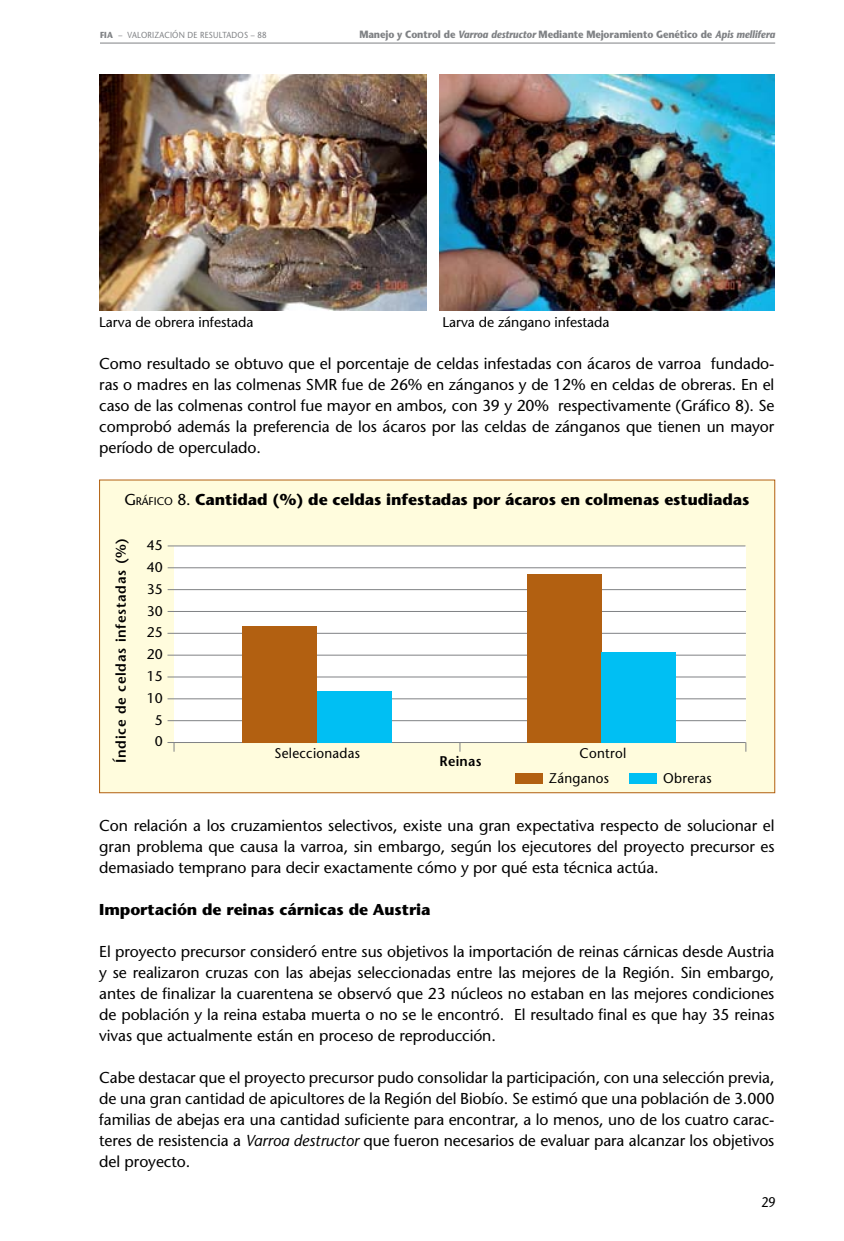
<style>
.page{position:relative;width:844px;height:1241px;background:#fff}
.page>*{position:absolute;margin:0;border:0;box-sizing:border-box;transform-origin:0 0}
.t1{font:15.75px/21px "Stone Sans";letter-spacing:-.005em;color:#000;text-align:justify}
.t2{font:700 15.75px "Stone Sans";letter-spacing:-.005em;color:#000}
.t3{font:14px/21.7px "Stone Sans";color:#000;text-align:center}
.t4{font:14px "Stone Sans";letter-spacing:.02em;color:#000;scale:.96 1}
.t5{font:600 14px "Stone Sans";letter-spacing:.05em;color:#000}
.t6{font:600 14px "Stone Sans";letter-spacing:.05em;color:#000;scale:.96 1}
.t7{font:14px "Stone Sans";color:#000;scale:.9 1}
.t8{font:700 10.5px "Stone Sans";letter-spacing:-.01em;color:#808285;scale:.9 1}
.t9{font:8.75px "Stone Sans";letter-spacing:.025em;color:#808285;scale:.9 1}
.s1{font-weight:700}
.s2{font-style:italic}
.s3{font-weight:400}
.s4{font-weight:400;font-size:11.03px}
</style>
<div class="page">
<hr style="left:100px;top:43px;width:675px;height:1px;background:#808285">
<div style="left:99px;top:480px;width:675px;height:312px;background:#fffcdd"></div>
<div style="left:175px;top:546px;width:570px;height:196px;background:#fff"></div>
<div style="left:515px;top:773px;width:27px;height:11px;background:#b26011"></div>
<div style="left:629px;top:773px;width:28px;height:11px;background:#00bff3"></div>
<hr style="left:168px;top:545px;width:577px;height:1px;background:#808285">
<hr style="left:167px;top:654px;width:578px;height:1px;background:#808285">
<hr style="left:167px;top:698px;width:578px;height:1px;background:#808285">
<hr style="left:167px;top:742px;width:578px;height:1px;background:#808285">
<hr style="left:167px;top:720px;width:578px;height:1px;background:#808285">
<hr style="left:167px;top:676px;width:578px;height:1px;background:#808285">
<hr style="left:167px;top:611px;width:578px;height:1px;background:#808285">
<hr style="left:168px;top:567px;width:577px;height:1px;background:#808285">
<hr style="left:168px;top:589px;width:577px;height:1px;background:#808285">
<hr style="left:167px;top:633px;width:578px;height:1px;background:#808285">
<div style="left:242px;top:625px;width:75px;height:117px;background:#b26011"></div>
<div style="left:317px;top:691px;width:74px;height:51px;background:#00bff3"></div>
<div style="left:526px;top:574px;width:75px;height:168px;background:#b26011"></div>
<div style="left:601px;top:651px;width:74px;height:91px;background:#00bff3"></div>
<img style="left:99px;top:74px;width:328px;height:236px">
<img style="left:440px;top:74px;width:334px;height:236px">
<p class="t9" style="left:100px;top:29px;width:42px"><span class="s1">FIA</span> – Valori</p>
<p class="t9" style="left:154px;top:29px;width:78px">zación de Resultados</p>
<p class="t9" style="left:251px;top:29px;width:19px">– 88</p>
<p class="t8" style="left:359px;top:28px;width:463px">Manejo y Control de <span class="s2">Varroa destructor</span> Mediante Mejoramiento Genético de <span class="s2">Apis mellifera</span></p>
<p class="t3" style="left:99px;top:311px;width:155px">Larva de obrera infestada</p>
<p class="t3" style="left:442px;top:311px;width:168px">Larva de zángano infestada</p>
<p class="t1" style="left:99px;top:352px;width:676px">Como resultado se obtuvo que el porcentaje de celdas infestadas con ácaros de varroa fundado&shy;ras o madres en las colmenas SMR fue de 26% en zánganos y de 12% en celdas de obreras. En el caso de las colmenas control fue mayor en ambos, con 39 y 20% respectivamente (Gráfico 8). Se comprobó además la preferencia de los ácaros por las celdas de zánganos que tienen un mayor período de operculado.</p>
<p class="t2" style="left:124px;top:490px;width:626px"><span class="s3">G</span><span class="s4">RÁFICO</span> <span class="s3">8.</span> Cantidad (%) de celdas infestadas por ácaros en colmenas estudiadas</p>
<p class="t5" style="left:112px;top:763px;width:226px;rotate:-90deg">Índice de celdas infestadas (%)</p>
<p class="t3" style="left:147px;top:534px;width:18px">45<br>40<br>35<br>30<br>25<br>20<br>15<br>10<br>5<br>0</p>
<p class="t4" style="left:274px;top:744px;width:90px">Seleccionadas</p>
<p class="t6" style="left:439px;top:752px;width:45px">Reinas</p>
<p class="t4" style="left:579px;top:744px;width:50px">Control</p>
<p class="t4" style="left:548px;top:769px;width:64px">zánganos</p>
<p class="t4" style="left:663px;top:769px;width:52px">Obreras</p>
<p class="t1" style="left:99px;top:814px;width:676px">Con relación a los cruzamientos selectivos, existe una gran expectativa respecto de solucionar el gran problema que causa la varroa, sin embargo, según los ejecutores del proyecto precursor es demasiado temprano para decir exactamente cómo y por qué esta técnica actúa.</p>
<p class="t2" style="left:99px;top:899px;width:333px">Importación de reinas cárnicas de Austria</p>
<p class="t1" style="left:99px;top:940px;width:676px">El proyecto precursor consideró entre sus objetivos la importación de reinas cárnicas desde Austria y se realizaron cruzas con las abejas seleccionadas entre las mejores de la Región. Sin embargo, antes de finalizar la cuarentena se observó que 23 núcleos no estaban en las mejores condiciones de población y la reina estaba muerta o no se le encontró. El resultado final es que hay 35 reinas vivas que actualmente están en proceso de reproducción.</p>
<p class="t1" style="left:99px;top:1066px;width:676px">Cabe destacar que el proyecto precursor pudo consolidar la participación, con una selección previa, de una gran cantidad de apicultores de la Región del Biobío. Se estimó que una población de 3.000 familias de abejas era una cantidad suficiente para encontrar, a lo menos, uno de los cuatro carac&shy;teres de resistencia a <span class="s2">Varroa destructor</span> que fueron necesarios de evaluar para alcanzar los objetivos del proyecto.</p>
<p class="t7" style="left:761px;top:1193px;width:17px">29</p>
</div>
